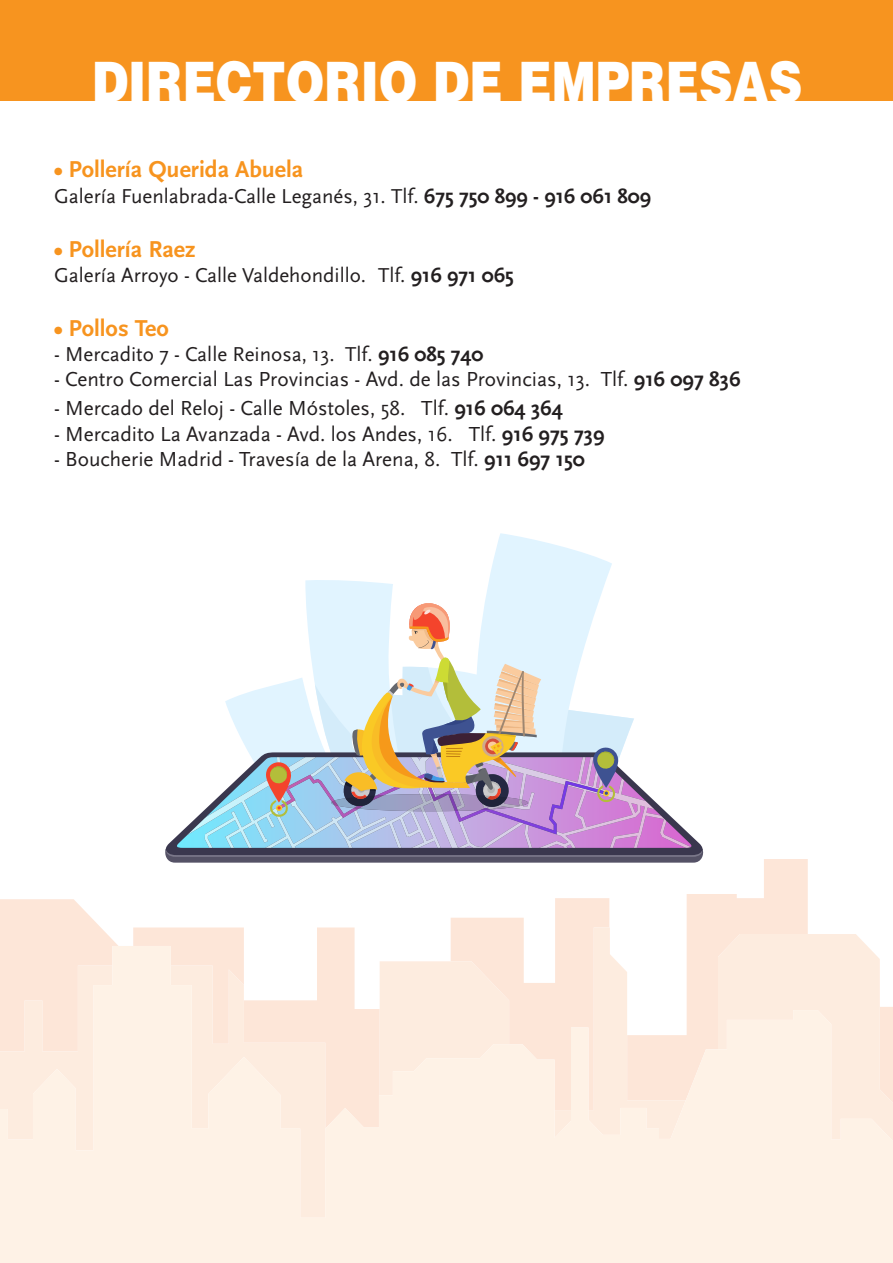
<style>
.page{position:relative;width:893px;height:1263px;background:#fff}
.page>*{position:absolute;margin:0;border:0;box-sizing:border-box;transform-origin:0 0}
.t1{font:900 55.8px "Helvetica";color:#fff;scale:.83 1}
.t2{font:700 24px "Scala Sans";color:#f7941f}
.t3{font:21.15px "Scala Sans";color:#231f20}
.t4{font:21px "Scala Sans";color:#231f20}
.s1{font-weight:700}
</style>
<div class="page">
<div style="left:1px;top:0;width:892px;height:101px;background:#f7941f"></div>
<svg style="left:0;top:859px;width:808px;height:68px"></svg>
<svg style="left:0;top:927px;width:867px;height:19px;fill:#fdecdf"></svg>
<svg style="left:0;top:946px;width:893px;height:317px;background:#fdefe3"></svg>
<div style="left:127px;top:502px;width:614px;height:392px;background:#fff"></div>
<svg style="left:225px;top:533px;width:387px;height:219px"></svg>
<svg style="left:166px;top:857px;width:536px;height:6px;background:#605d70"></svg>
<svg style="left:165px;top:752px;width:539px;height:104px"></svg>
<svg style="left:166px;top:849px;width:537px;height:8px;background:#48455b"></svg>
<svg style="left:266px;top:600px;width:368px;height:234px"></svg>
<p class="t1" style="left:92px;top:45px;width:857px">DIRECTORIO DE EMPRESAS</p>
<p class="t2" style="left:54px;top:157px;width:251px">• Pollería Querida Abuela</p>
<p class="t4" style="left:54px;top:184px;width:599px">Galería Fuenlabrada-Calle Leganés, 31. Tlf. <span class="s1">675 750 899 - 916 061 809</span></p>
<p class="t2" style="left:54px;top:236px;width:143px">• Pollería Raez</p>
<p class="t4" style="left:54px;top:263px;width:461px">Galería Arroyo - Calle Valdehondillo. Tlf. <span class="s1">916 971 065</span></p>
<p class="t2" style="left:54px;top:315px;width:116px">• Pollos Teo</p>
<p class="t4" style="left:54px;top:343px;width:431px">- Mercadito 7 - Calle Reinosa, 13. Tlf. <span class="s1">916 085 740</span></p>
<p class="t3" style="left:54px;top:368px;width:688px">- Centro Comercial Las Provincias - Avd. de las Provincias, 13. Tlf. <span class="s1">916 097 836</span></p>
<p class="t3" style="left:54px;top:397px;width:510px">- Mercado del Reloj - Calle Móstoles, 58. Tlf. <span class="s1">916 064 364</span></p>
<p class="t3" style="left:54px;top:423px;width:552px">- Mercadito La Avanzada - Avd. los Andes, 16. Tlf. <span class="s1">916 975 739</span></p>
<p class="t3" style="left:54px;top:448px;width:532px">- Boucherie Madrid - Travesía de la Arena, 8. Tlf. <span class="s1">911 697 150</span></p>
</div>
